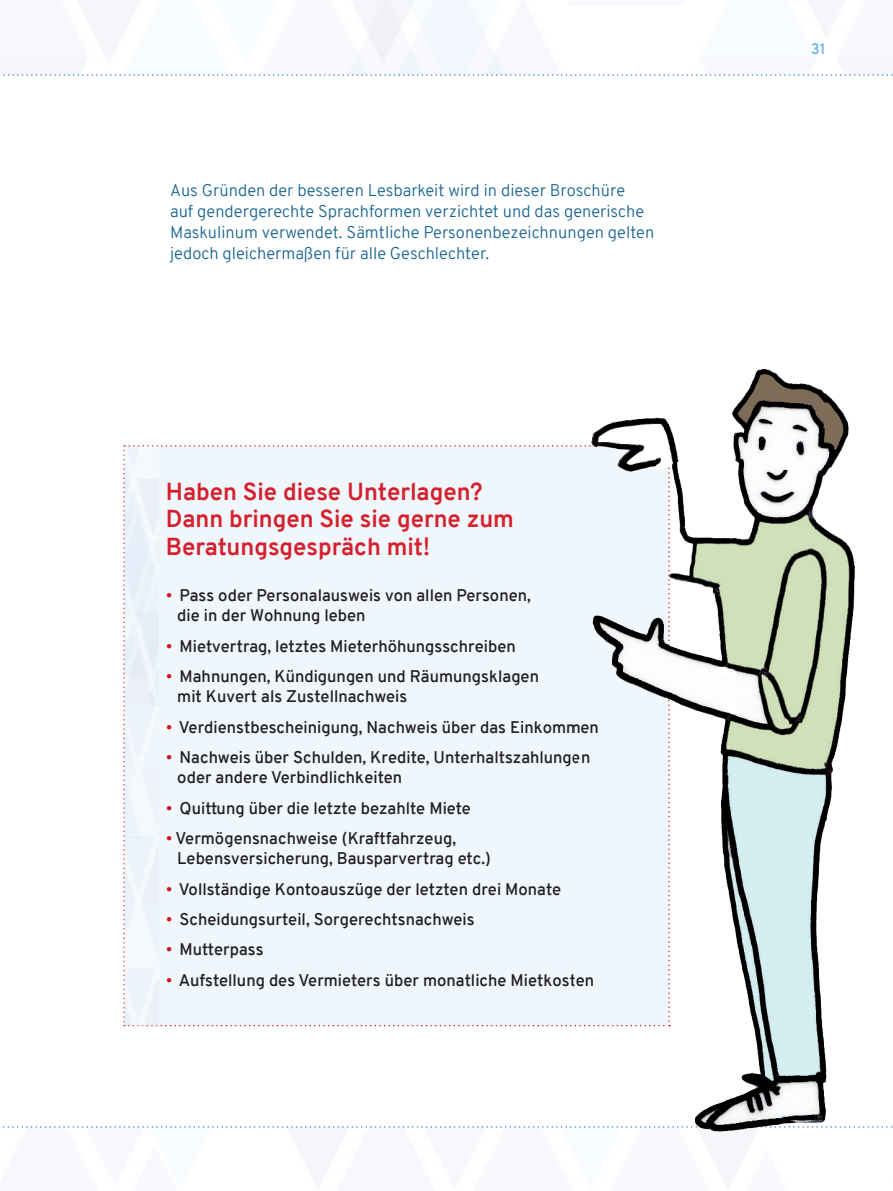
<style>
.page{position:relative;width:893px;height:1191px;background:#f9fcfe}
.page>*{position:absolute;margin:0;border:0;box-sizing:border-box;transform-origin:0 0}
.H2_Blau_semibold{font:700 24px/27.8px "Overpass";color:#d5202d}
.t1{font:600 16.5px/20.2px "Overpass";color:#231f20}
.text_light_ohne_Aufz{font:300 16.5px/21px "Overpass";color:#156290}
.t2{font:700 15px "Overpass";color:#6fb9e7}
.s1{font-weight:300;color:#d1121f}
</style>
<div class="page">
<div style="left:0;top:75px;width:893px;height:1051px;background:#fff"></div>
<svg style="left:3px;top:1126px;width:890px;height:1px"></svg>
<svg style="left:3px;top:74px;width:890px;height:2px"></svg>
<div style="left:123px;top:445px;width:452px;height:581px;background:#f0f7fc"></div>
<div style="left:124px;top:447px;width:34px;height:579px;background:#edf3fa"></div>
<img style="left:575px;top:369px;width:280px;height:197px">
<img style="left:575px;top:566px;width:303px;height:566px">
<img style="left:588px;top:402px;width:155px;height:72px">
<p class="text_light_ohne_Aufz" style="left:170px;top:180px;width:486px">Aus Gründen der besseren Lesbarkeit wird in dieser Broschüre<br>auf gendergerechte Sprachformen verzichtet und das generische Maskulinum verwendet. Sämtliche Personenbezeichnungen gelten jedoch gleichermaßen für alle Geschlechter.</p>
<p class="H2_Blau_semibold" style="left:166px;top:477px;width:350px">Haben Sie diese Unterlagen?<br>Dann bringen Sie sie gerne zum<br>Beratungsgespräch mit!</p>
<p class="t1" style="left:177px;top:585px;width:355px;text-indent:-11px"><span class="s1">•</span> Pass oder Personalausweis von allen Personen, die in der Wohnung leben</p>
<p class="t1" style="left:166px;top:636px;width:351px"><span class="s1">•</span> Mietvertrag, letztes Mieterhöhungsschreiben</p>
<p class="t1" style="left:177px;top:666px;width:363px;text-indent:-11px"><span class="s1">•</span> Mahnungen, Kündigungen und Räumungsklagen mit Kuvert als Zustellnachweis</p>
<p class="t1" style="left:166px;top:717px;width:434px"><span class="s1">•</span> Verdienstbescheinigung, Nachweis über das Einkommen</p>
<p class="t1" style="left:177px;top:747px;width:414px;text-indent:-11px"><span class="s1">•</span> Nachweis über Schulden, Kredite, Unterhaltszahlungen oder andere Verbindlichkeiten</p>
<p class="t1" style="left:166px;top:798px;width:307px"><span class="s1">•</span> Quittung über die letzte bezahlte Miete</p>
<p class="t1" style="left:177px;top:828px;width:315px;text-indent:-11px"><span class="s1">•</span> Vermögensnachweise (Kraftfahrzeug,<br>Lebensversicherung, Bausparvertrag etc.)</p>
<p class="t1" style="left:166px;top:879px;width:397px"><span class="s1">•</span> Vollständige Kontoauszüge der letzten drei Monate</p>
<p class="t1" style="left:166px;top:909px;width:310px"><span class="s1">•</span> Scheidungsurteil, Sorgerechtsnachweis</p>
<p class="t1" style="left:166px;top:939px;width:99px"><span class="s1">•</span> Mutterpass</p>
<p class="t1" style="left:166px;top:970px;width:430px"><span class="s1">•</span> Aufstellung des Vermieters über monatliche Mietkosten</p>
<p class="t2" style="left:811px;top:38px;width:17px">31</p>
</div>
